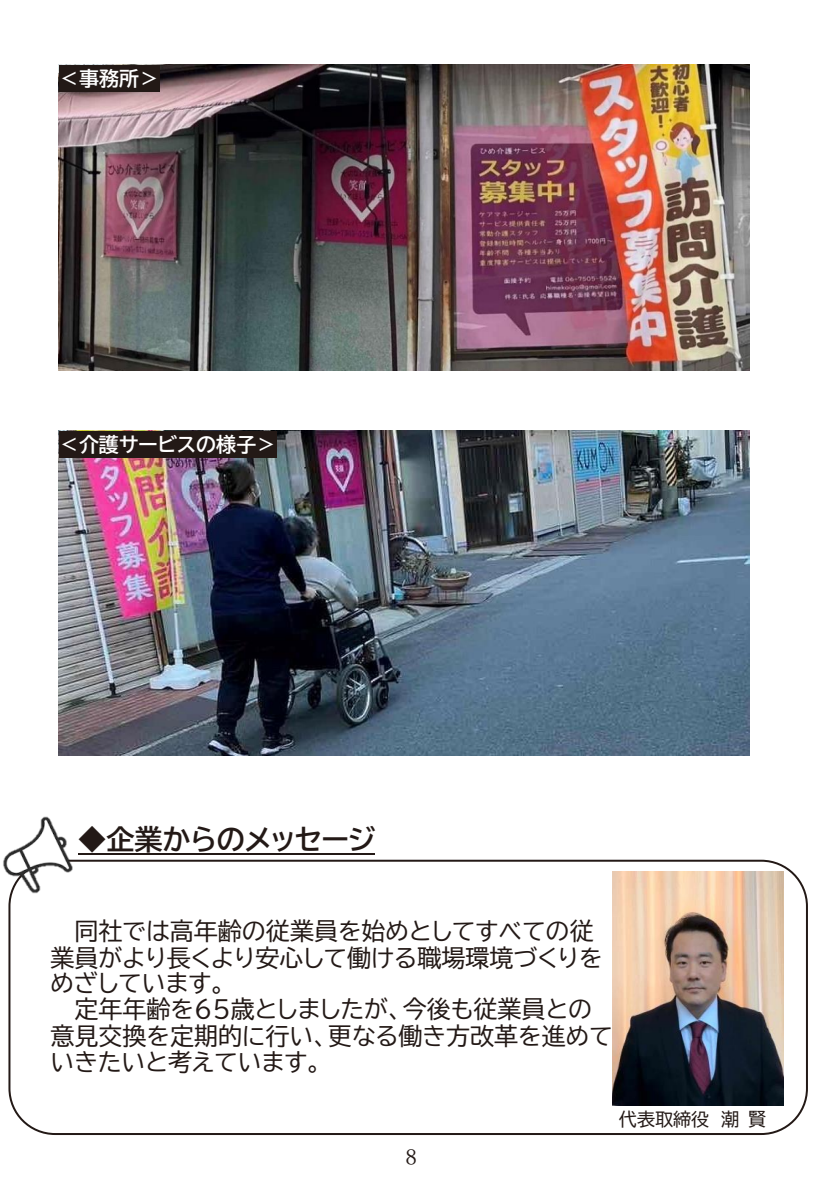
<style>
.page{position:relative;width:840px;height:1191px;background:#fff}
.page>*{position:absolute;margin:0;border:0;box-sizing:border-box;transform-origin:0 0}
.t1{font:28px "BIZ UDP Gothic Bold";color:#231916}
.t2{font:24px "BIZ UDP Gothic";color:#231916}
.t3{font:20px "BIZ UDP Gothic Bold";color:#fff}
.t4{font:18px "BIZ UDP Gothic";color:#231916}
</style>
<div class="page">
<div style="left:8px;top:859px;width:799px;height:276px;border:2px solid #231916;border-radius:46px"></div>
<img style="left:612px;top:871px;width:170px;height:234px">
<img style="left:59px;top:65px;width:689px;height:306px">
<img style="left:59px;top:431px;width:689px;height:324px">
<div style="left:59px;top:431px;width:217px;height:26px;background:#231916"></div>
<img style="left:3px;top:816px;width:108px;height:100px">
<hr style="left:78px;top:853px;width:297px;height:1px;background:#231916">
<div style="left:59px;top:65px;width:100px;height:26px;background:#231916"></div>
<p class="t3" style="left:59px;top:68px;width:101px">＜事務所＞</p>
<p class="t3" style="left:59px;top:434px;width:219px">＜介護サービスの様子＞</p>
<p class="t1" style="left:78px;top:825px;width:298px">◆企業からのメッセージ</p>
<p class="t2" style="left:74px;top:919px;width:520px">同社では高年齢の従業員を始めとしてすべての従</p>
<p class="t2" style="left:50px;top:945px;width:553px">業員がより長くより安心して働ける職場環境づくりを</p>
<p class="t2" style="left:50px;top:971px;width:176px">めざしています。</p>
<p class="t2" style="left:74px;top:997px;width:519px">定年年齢を６５歳としましたが、今後も従業員との</p>
<p class="t2" style="left:50px;top:1023px;width:563px">意見交換を定期的に行い、更なる働き方改革を進めて</p>
<p class="t2" style="left:50px;top:1049px;width:273px">いきたいと考えています。</p>
<p class="t4" style="left:618px;top:1110px;width:148px">代表取締役 潮賢</p>
</div>
